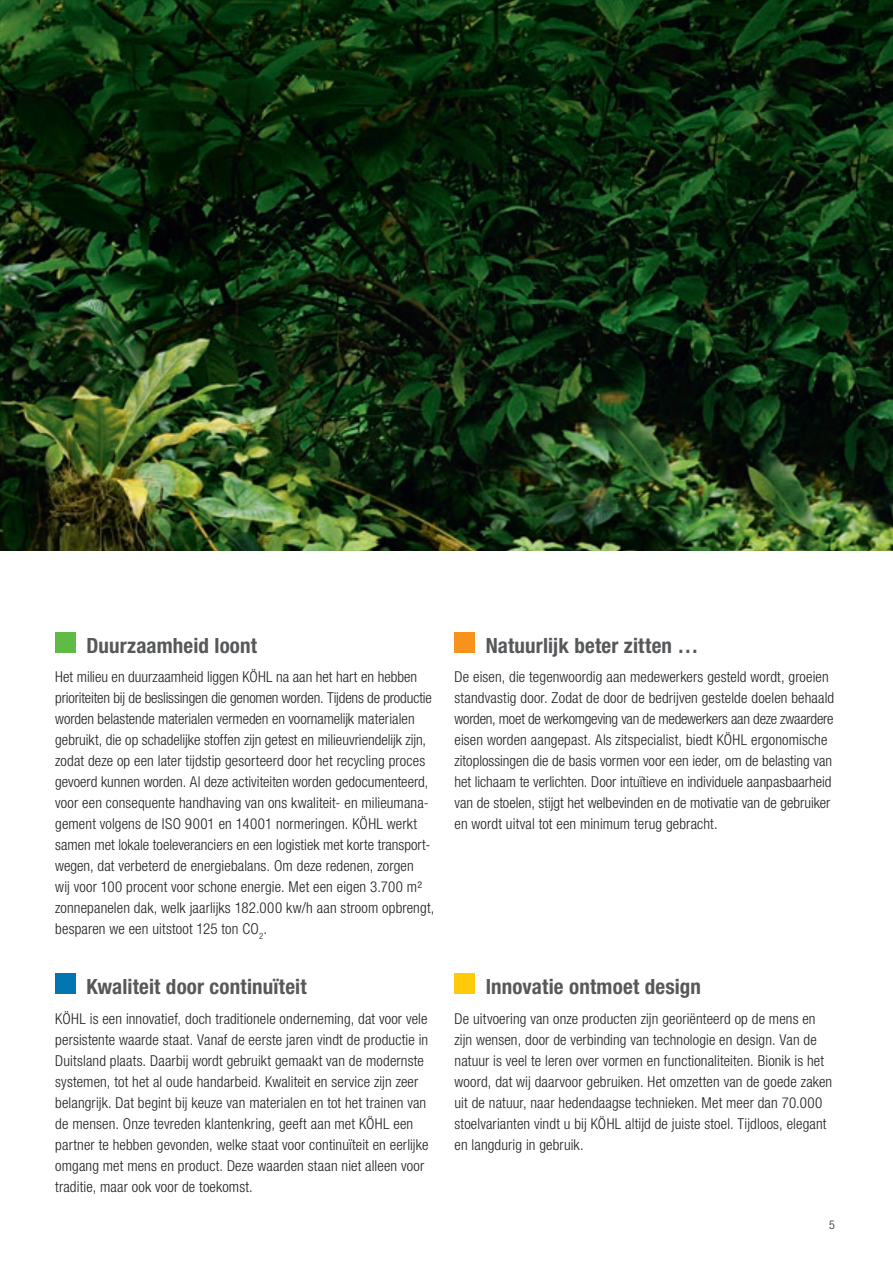
<style>
.page{position:relative;width:893px;height:1263px;background:#fff}
.page>*{position:absolute;margin:0;border:0;box-sizing:border-box;transform-origin:0 0}
.t1{font:700 condensed 21px "Helvetica Neue LT";letter-spacing:.01em;color:#57585a}
.t2{font:300 condensed 15px/21px "Helvetica Neue LT";letter-spacing:.01em;color:#231f20}
.t3{font:300 condensed 12px "Helvetica Neue LT";color:#231f20}
</style>
<div class="page">
<div style="left:55px;top:632px;width:21px;height:21px;background:#60bb46"></div>
<div style="left:55px;top:974px;width:21px;height:20px;background:#0076b1"></div>
<div style="left:455px;top:632px;width:20px;height:21px;background:#f7931d"></div>
<div style="left:455px;top:974px;width:20px;height:20px;background:#feca0a"></div>
<img style="left:0;top:0;width:893px;height:551px">
<h1 class="t1" style="left:86px;top:632px;width:172px">Duurzaamheid loont</h1>
<p class="t2" style="left:55px;top:666px;width:381px">Het milieu en duurzaamheid liggen KÖHL na aan het hart en hebben prioriteiten bij de beslissingen die genomen worden. Tijdens de productie worden belastende materialen vermeden en voornamelijk materialen gebruikt, die op schadelijke stoffen zijn getest en milieuvriendelijk zijn, zodat deze op een later tijdstip gesorteerd door het recycling proces gevoerd kunnen worden. Al deze activiteiten worden gedocumenteerd, voor een consequente handhaving van ons kwaliteit- en milieumana&shy;gement volgens de ISO 9001 en 14001 normeringen. KÖHL werkt samen met lokale toeleveranciers en een logistiek met korte transport&shy;wegen, dat verbeterd de energiebalans. Om deze redenen, zorgen<br>wij voor 100 procent voor schone energie. Met een eigen 3.700 m² zonnepanelen dak, welk jaarlijks 182.000 kw/h aan stroom opbrengt, besparen we een uitstoot 125 ton CO<sub>2</sub>.</p>
<h1 class="t1" style="left:86px;top:974px;width:222px">Kwaliteit door continuïteit</h1>
<p class="t2" style="left:55px;top:1008px;width:375px">KÖHL is een innovatief, doch traditionele onderneming, dat voor vele persistente waarde staat. Vanaf de eerste jaren vindt de productie in Duitsland plaats. Daarbij wordt gebruikt gemaakt van de modernste systemen, tot het al oude handarbeid. Kwaliteit en service zijn zeer belangrijk. Dat begint bij keuze van materialen en tot het trainen van de mensen. Onze tevreden klantenkring, geeft aan met KÖHL een partner te hebben gevonden, welke staat voor continuïteit en eerlijke omgang met mens en product. Deze waarden staan niet alleen voor traditie, maar ook voor de toekomst.</p>
<h1 class="t1" style="left:486px;top:632px;width:214px">Natuurlijk beter zitten …</h1>
<p class="t2" style="left:455px;top:666px;width:381px">De eisen, die tegenwoordig aan medewerkers gesteld wordt, groeien standvastig door. Zodat de door de bedrijven gestelde doelen behaald worden, moet de werkomgeving van de medewerkers aan deze zwaardere eisen worden aangepast. Als zitspecialist, biedt KÖHL ergonomische zitoplossingen die de basis vormen voor een ieder, om de belasting van het lichaam te verlichten. Door intuïtieve en individuele aanpasbaarheid van de stoelen, stijgt het welbevinden en de motivatie van de gebruiker en wordt uitval tot een minimum terug gebracht.</p>
<h1 class="t1" style="left:486px;top:974px;width:217px">Innovatie ontmoet design</h1>
<p class="t2" style="left:455px;top:1008px;width:379px">De uitvoering van onze producten zijn georiënteerd op de mens en zijn wensen, door de verbinding van technologie en design. Van de natuur is veel te leren over vormen en functionaliteiten. Bionik is het woord, dat wij daarvoor gebruiken. Het omzetten van de goede zaken uit de natuur, naar hedendaagse technieken. Met meer dan 70.000 stoelvarianten vindt u bij KÖHL altijd de juiste stoel. Tijdloos, elegant en langdurig in gebruik.</p>
<p class="t3" style="left:829px;top:1218px;width:7px">5</p>
</div>
